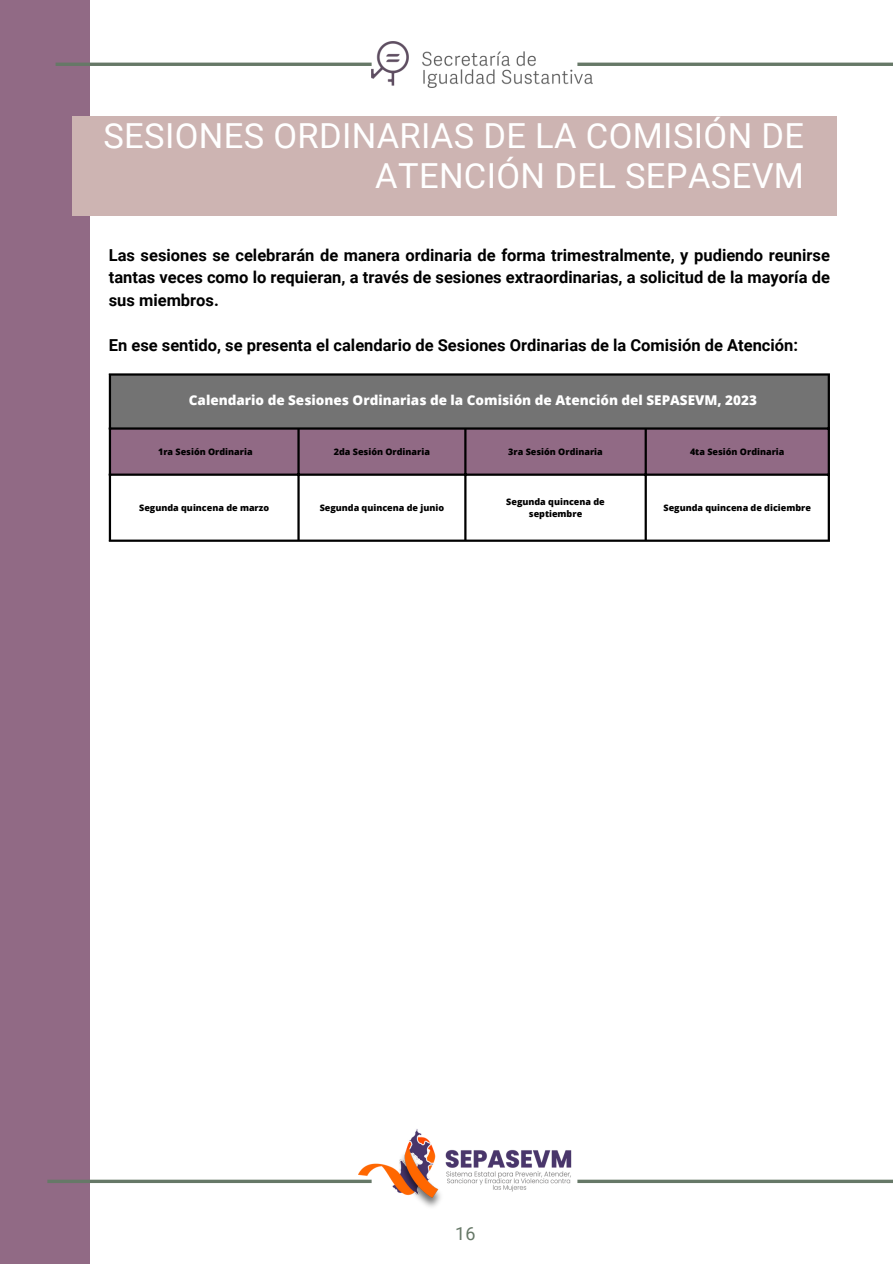
<style>
.page{position:relative;width:893px;height:1264px;background:#fff}
.page>*{position:absolute;margin:0;border:0;box-sizing:border-box;transform-origin:0 0}
.t1{font:34.5px/40.5px "Roboto";letter-spacing:.01em;color:#fff;text-align:right}
.t2{font:18px "Roboto";color:#667867}
.t3{font:700 16.5px/22.5px "Roboto";color:#000;text-align:justify}
.t4{font:800 13.5px "Open Sans";color:#fff}
.t5{font:800 9px/12px "Open Sans";color:#000;text-align:center}
</style>
<div class="page">
<div style="left:0;top:0;width:89px;height:1263px;background:#916a85"></div>
<hr style="left:577px;top:1179px;width:315px;height:3px;background:#667867">
<hr style="left:577px;top:63px;width:315px;height:3px;background:#667867">
<hr style="left:56px;top:63px;width:315px;height:3px;background:#667867">
<hr style="left:47px;top:1179px;width:324px;height:3px;background:#667867">
<img style="left:358px;top:1129px;width:214px;height:78px">
<div style="left:73px;top:116px;width:764px;height:100px;background:#cdb4b2"></div>
<div style="left:110px;top:374px;width:719px;height:55px;background:#737373"></div>
<div style="left:111px;top:429px;width:716px;height:44px;background:#916a85"></div>
<hr style="left:109px;top:375px;width:2px;height:164px;background:#000">
<hr style="left:297px;top:429px;width:2px;height:110px;background:#000">
<hr style="left:464px;top:429px;width:2px;height:110px;background:#000">
<hr style="left:644px;top:429px;width:2px;height:110px;background:#000">
<hr style="left:827px;top:375px;width:2px;height:164px;background:#000">
<hr style="left:109px;top:373px;width:720px;height:2px;background:#000">
<hr style="left:109px;top:427px;width:720px;height:2px;background:#000">
<hr style="left:109px;top:473px;width:720px;height:3px;background:#000">
<hr style="left:109px;top:539px;width:720px;height:3px;background:#000">
<img style="left:371px;top:41px;width:221px;height:46px">
<p class="t1" style="left:103px;top:116px;width:702px">SESIONES ORDINARIAS DE LA COMISIÓN DE<br>ATENCIÓN DEL SEPASEVM</p>
<p class="t3" style="left:109px;top:244px;width:722px">Las sesiones se celebrarán de manera ordinaria de forma trimestralmente, y pudiendo reunirse tantas veces como lo requieran, a través de sesiones extraordinarias, a solicitud de la mayoría de sus miembros.</p>
<p class="t3" style="left:109px;top:334px;width:690px">En ese sentido, se presenta el calendario de Sesiones Ordinarias de la Comisión de Atención:</p>
<p class="t4" style="left:189px;top:391px;width:569px">Calendario de Sesiones Ordinarias de la Comisión de Atención del SEPASEVM, 2023</p>
<p class="t5" style="left:158px;top:445px;width:96px">1ra Sesión Ordinaria</p>
<p class="t5" style="left:334px;top:445px;width:98px">2da Sesión Ordinaria</p>
<p class="t5" style="left:508px;top:445px;width:96px">3ra Sesión Ordinaria</p>
<p class="t5" style="left:690px;top:445px;width:96px">4ta Sesión Ordinaria</p>
<p class="t5" style="left:139px;top:501px;width:131px">Segunda quincena de marzo</p>
<p class="t5" style="left:319px;top:501px;width:126px">Segunda quincena de junio</p>
<p class="t5" style="left:506px;top:495px;width:100px">Segunda quincena de septiembre</p>
<p class="t5" style="left:663px;top:501px;width:149px">Segunda quincena de diciembre</p>
<h1 class="t2" style="left:455px;top:1222px;width:22px">16</h1>
</div>
